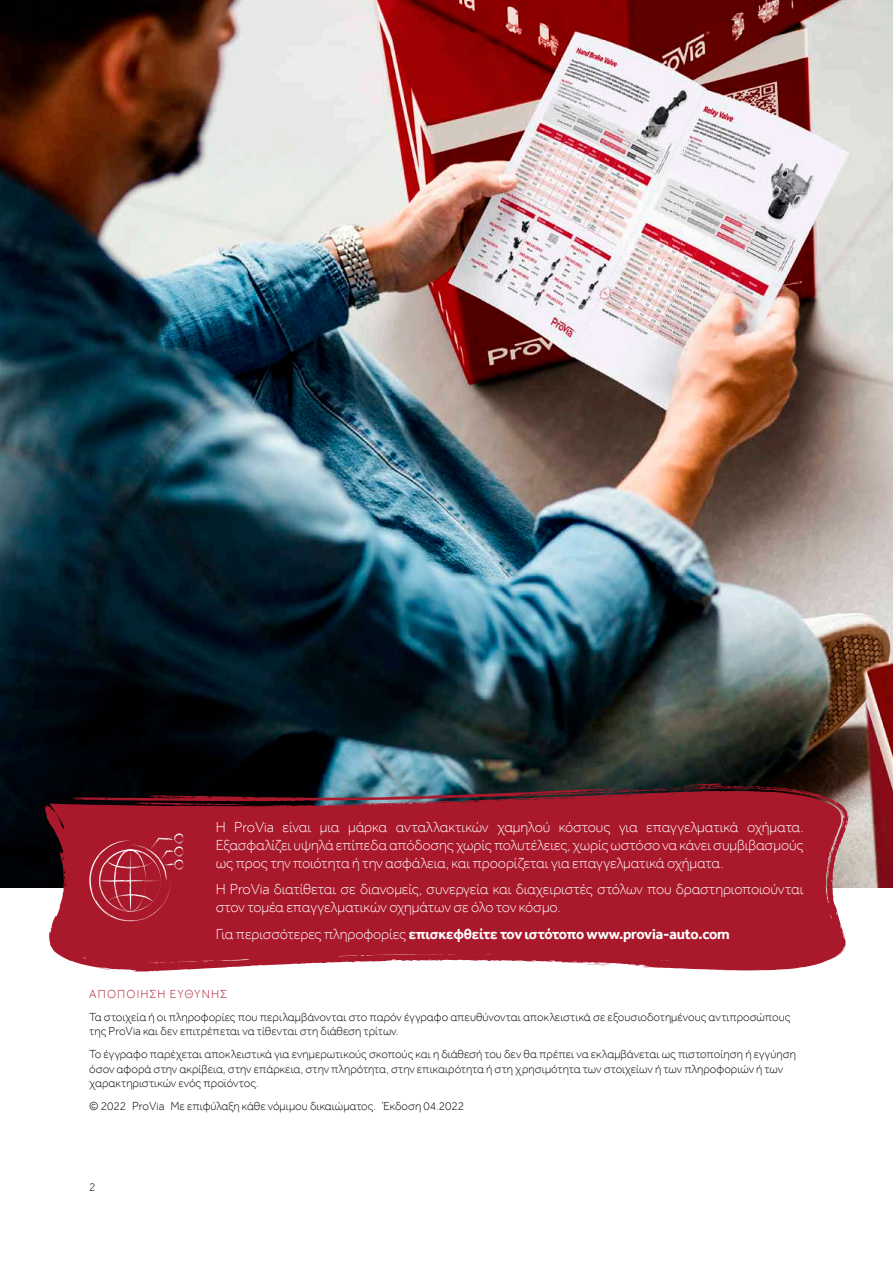
<style>
.page{position:relative;width:893px;height:1263px;background:#fff}
.page>*{position:absolute;margin:0;border:0;box-sizing:border-box;transform-origin:0 0}
.t1{font:300 15px/18px "Effra";letter-spacing:-.01em;color:#fff;text-align:justify}
.t2{font:700 15px "Effra";letter-spacing:-.015em;color:#fff}
.t3{font:300 12px/14.4px "Effra";color:#000}
.t4{font:300 12px "Effra";letter-spacing:.1em;color:#aa182c}
.t5{font:300 12px "Effra";color:#0e0e0e}
.s1{font-weight:300}
</style>
<div class="page">
<img style="left:0;top:0;width:893px;height:888px">
<svg style="left:45px;top:783px;width:803px;height:188px;background:#a12436"></svg>
<svg style="left:89px;top:833px;width:94px;height:89px;background:#b02a3c"></svg>
<p class="t1" style="left:216px;top:817px;width:589px">Η ProVia είναι μια μάρκα ανταλλακτικών χαμηλού κόστους για επαγγελματικά οχήματα.<br>Εξασφαλίζει υψηλά επίπεδα απόδοσης χωρίς πολυτέλειες, χωρίς ωστόσο να κάνει συμβιβασμούς ως προς την ποιότητα ή την ασφάλεια, και προορίζεται για επαγγελματικά οχήματα.</p>
<p class="t1" style="left:216px;top:880px;width:589px">Η ProVia διατίθεται σε διανομείς, συνεργεία και διαχειριστές στόλων που δραστηριοποιούνται στον τομέα επαγγελματικών οχημάτων σε όλο τον κόσμο.</p>
<p class="t2" style="left:216px;top:925px;width:516px"><span class="s1">Για περισσότερες πληροφορίες</span> επισκεφθείτε τον ιστότοπο www.provia-auto.com</p>
<p class="t4" style="left:89px;top:987px;width:139px">ΑΠΟΠΟΙΗΣΗ ΕΥΘΥΝΗΣ</p>
<p class="t3" style="left:89px;top:1010px;width:703px">Τα στοιχεία ή οι πληροφορίες που περιλαμβάνονται στο παρόν έγγραφο απευθύνονται αποκλειστικά σε εξουσιοδοτημένους αντιπροσώπους της ProVia και δεν επιτρέπεται να τίθενται στη διάθεση τρίτων.</p>
<p class="t3" style="left:89px;top:1047px;width:708px">Το έγγραφο παρέχεται αποκλειστικά για ενημερωτικούς σκοπούς και η διάθεσή του δεν θα πρέπει να εκλαμβάνεται ως πιστοποίηση ή εγγύηση όσον αφορά στην ακρίβεια, στην επάρκεια, στην πληρότητα, στην επικαιρότητα ή στη χρησιμότητα των στοιχείων ή των πληροφοριών ή των χαρακτηριστικών ενός προϊόντος.</p>
<p class="t3" style="left:89px;top:1099px;width:377px">© 2022 ProVia Με επιφύλαξη κάθε νόμιμου δικαιώματος. Έκδοση 04.2022</p>
<p class="t5" style="left:89px;top:1180px;width:8px">2</p>
</div>
